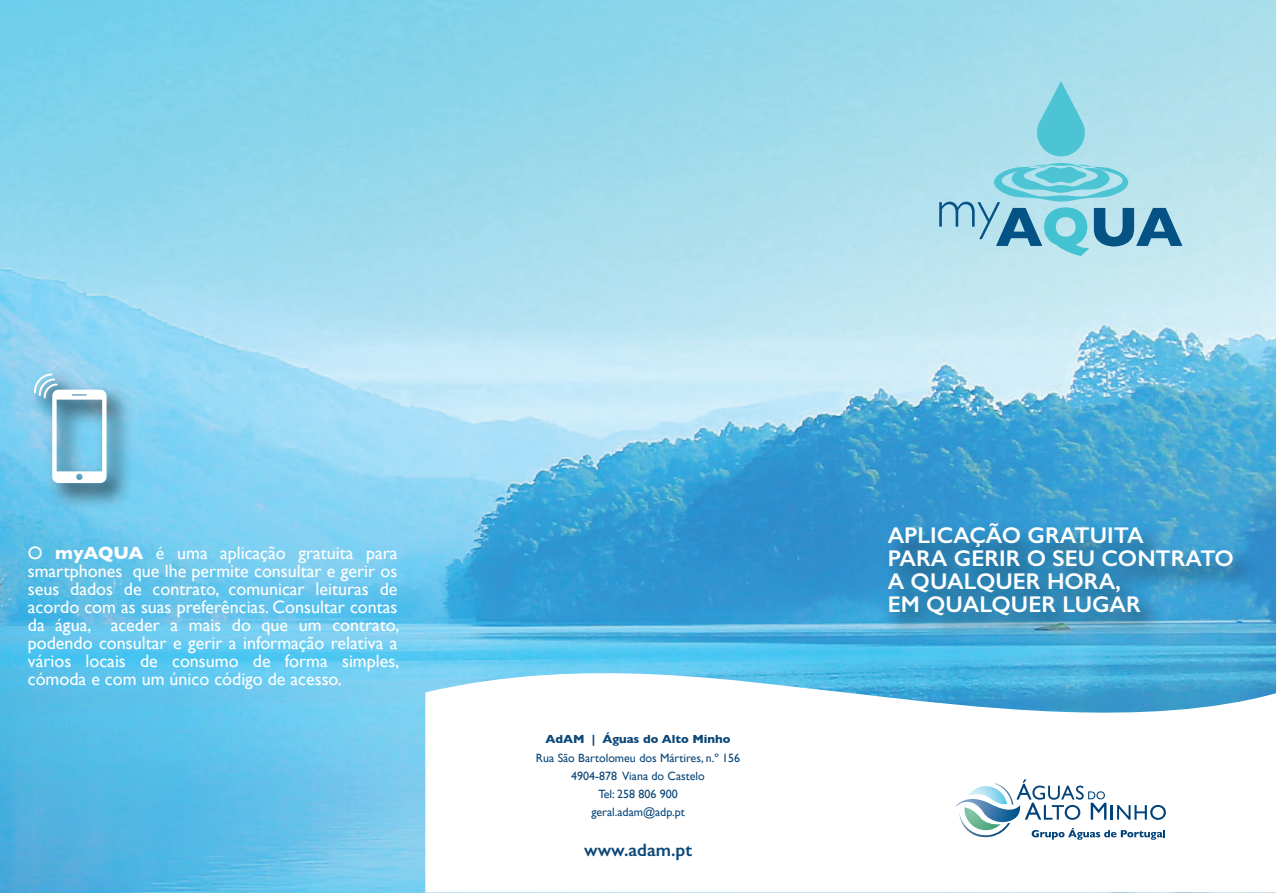
<style>
.page{position:relative;width:1276px;height:893px;background:#fff}
.page>*{position:absolute;margin:0;border:0;box-sizing:border-box;transform-origin:0 0}
.t1{font:600 22.8px/22.8px "Gill Sans";color:#fff}
.t2{font:18px/18px "Gill Sans";color:#fff;text-align:justify}
.t3{font:600 18px "Gill Sans";color:#0b4779}
.t4{font:12px/18px "Gill Sans";color:#0b4779;text-align:center}
.t5{font:700 12px "Gill Sans";color:#0b4779}
.s1{font-weight:700}
</style>
<div class="page">
<img style="left:0;top:0;width:1276px;height:893px">
<svg style="left:425px;top:655px;width:851px;height:237px"></svg>
<img style="left:875px;top:511px;width:393px;height:141px">
<img style="left:21px;top:361px;width:119px;height:156px">
<svg style="left:34px;top:373px;width:73px;height:110px"></svg>
<img style="left:956px;top:798px;width:3px;height:28px">
<svg style="left:959px;top:779px;width:207px;height:61px"></svg>
<svg style="left:1037px;top:81px;width:48px;height:75px;background:#70cddc"></svg>
<svg style="left:939px;top:163px;width:243px;height:93px;background:#8dc9da"></svg>
<p class="t2" style="left:28px;top:543px;width:373px">O <span class="s1">myAQUA</span> é uma aplicação gratuita para smartphones que lhe permite consultar e gerir os seus dados de contrato, comunicar leituras de acordo com as suas preferências. Consultar contas da água, aceder a mais do que um contrato, podendo consultar e gerir a informação relativa a vários locais de consumo de forma simples, cómoda e com um único código de acesso.</p>
<p class="t5" style="left:545px;top:730px;width:187px">AdAM | Águas do Alto Minho</p>
<p class="t4" style="left:536px;top:749px;width:206px">Rua São Bartolomeu dos Mártires, n.º 156<br>4904-878 Viana do Castelo<br>Tel: 258 806 900<br>geral.adam@adp.pt</p>
<p class="t3" style="left:584px;top:839px;width:109px">www.adam.pt</p>
<p class="t1" style="left:887px;top:524px;width:348px">APLICAÇÃO GRATUITA<br>PARA GERIR O SEU CONTRATO<br>A QUALQUER HORA,<br>EM QUALQUER LUGAR</p>
</div>
